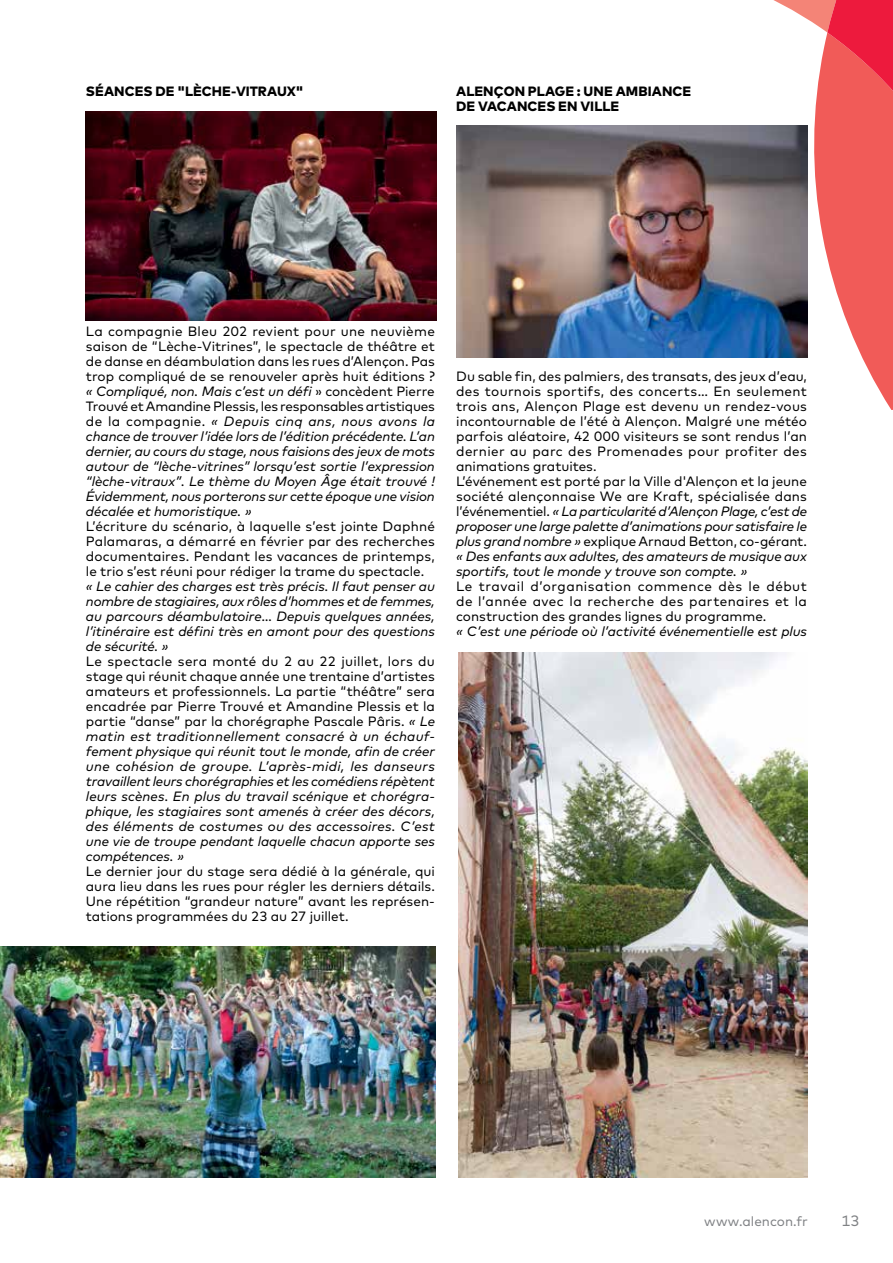
<style>
.page{position:relative;width:893px;height:1263px;background:#fff}
.page>*{position:absolute;margin:0;border:0;box-sizing:border-box;transform-origin:0 0}
.t1{font:15px "Mark";color:#808285}
.t2{font:italic 13.5px/15px "Mark";letter-spacing:-.005em;color:#000;text-align:justify}
.t3{font:13.5px/15px "Mark";letter-spacing:.005em;color:#000;text-align:justify}
.t4{font:800 13.5px/15px "Mark";color:#000}
.t5{font:13.5px "Mark";color:#808285}
.s1{font-style:normal}
.s2{font-style:italic}
</style>
<div class="page">
<svg style="left:739px;top:0;width:154px;height:410px"></svg>
<img style="left:0;top:946px;width:436px;height:232px">
<img style="left:86px;top:111px;width:351px;height:210px">
<img style="left:456px;top:125px;width:351px;height:232px">
<img style="left:458px;top:652px;width:350px;height:526px">
<p class="t4" style="left:86px;top:84px;width:219px">SÉANCES DE "LÈCHE-VITRAUX"</p>
<p class="t4" style="left:456px;top:83px;width:237px">ALENÇON PLAGE : UNE AMBIANCE<br>DE VACANCES EN VILLE</p>
<p class="t2" style="left:86px;top:324px;width:350px"><span class="s1">La compagnie Bleu 202 revient pour une neuvième saison de “Lèche-Vitrines”, le spectacle de théâtre et de danse en déambulation dans les rues d’Alençon. Pas trop compliqué de se renouveler après huit éditions ? </span>« Compliqué, non. Mais c’est un défi <span class="s1">» concèdent Pierre Trouvé et Amandine Plessis, les responsables artistiques de la compagnie.</span> « Depuis cinq ans, nous avons la chance de trouver l’idée lors de l’édition précédente. L’an dernier, au cours du stage, nous faisions des jeux de mots autour de “lèche-vitrines” lorsqu’est sortie l’expression “lèche-vitraux”. Le thème du Moyen Âge était trouvé !<br>Évidemment, nous porterons sur cette époque une vision décalée et humoristique. »</p>
<p class="t3" style="left:86px;top:519px;width:350px">L’écriture du scénario, à laquelle s’est jointe Daphné Palamaras, a démarré en février par des recherches documentaires. Pendant les vacances de printemps, le trio s’est réuni pour rédiger la trame du spectacle.</p>
<p class="t2" style="left:86px;top:579px;width:350px">« Le cahier des charges est très précis. Il faut penser au nombre de stagiaires, aux rôles d’hommes et de femmes, au parcours déambulatoire... Depuis quelques années, l’itinéraire est défini très en amont pour des questions de sécurité. »</p>
<p class="t2" style="left:86px;top:654px;width:351px"><span class="s1">Le spectacle sera monté du 2 au 22 juillet, lors du stage qui réunit chaque année une trentaine d’artistes amateurs et professionnels. La partie “théâtre” sera encadrée par Pierre Trouvé et Amandine Plessis et la partie “danse” par la chorégraphe Pascale Pâris.</span> « Le matin est traditionnellement consacré à un échauf&shy;fement physique qui réunit tout le monde, afin de créer une cohésion de groupe. L’après-midi, les danseurs travaillent leurs chorégraphies et les comédiens répètent leurs scènes. En plus du travail scénique et chorégra&shy;phique, les stagiaires sont amenés à créer des décors, des éléments de costumes ou des accessoires. C’est une vie de troupe pendant laquelle chacun apporte ses compétences. »</p>
<p class="t3" style="left:86px;top:863px;width:350px">Le dernier jour du stage sera dédié à la générale, qui aura lieu dans les rues pour régler les derniers détails.<br>Une répétition “grandeur nature” avant les représen&shy;tations programmées du 23 au 27 juillet.</p>
<p class="t3" style="left:456px;top:369px;width:352px;text-align:left">Du sable fin, des palmiers, des transats, des jeux d’eau, des tournois sportifs, des concerts… En seulement trois ans, Alençon Plage est devenu un rendez-vous incontournable de l’été à Alençon. Malgré une météo parfois aléatoire, 42 000 visiteurs se sont rendus l’an dernier au parc des Promenades pour profiter des animations gratuites.<br>L’événement est porté par la Ville d'Alençon et la jeune société alençonnaise We are Kraft, spécialisée dans l’événementiel. <span class="s2">« La particularité d’Alençon Plage, c’est de proposer une large palette d’animations pour satisfaire le plus grand nombre »</span> explique Arnaud Betton, co-gérant. <span class="s2">« Des enfants aux adultes, des amateurs de musique aux sportifs, tout le monde y trouve son compte. »</span></p>
<p class="t3" style="left:456px;top:579px;width:352px">Le travail d’organisation commence dès le début de l’année avec la recherche des partenaires et la construction des grandes lignes du programme.</p>
<p class="t2" style="left:456px;top:624px;width:352px">« C’est une période où l’activité événementielle est plus</p>
<p class="t5" style="left:704px;top:1213px;width:105px">www.alencon.fr</p>
<p class="t1" style="left:841px;top:1212px;width:20px">13</p>
</div>
